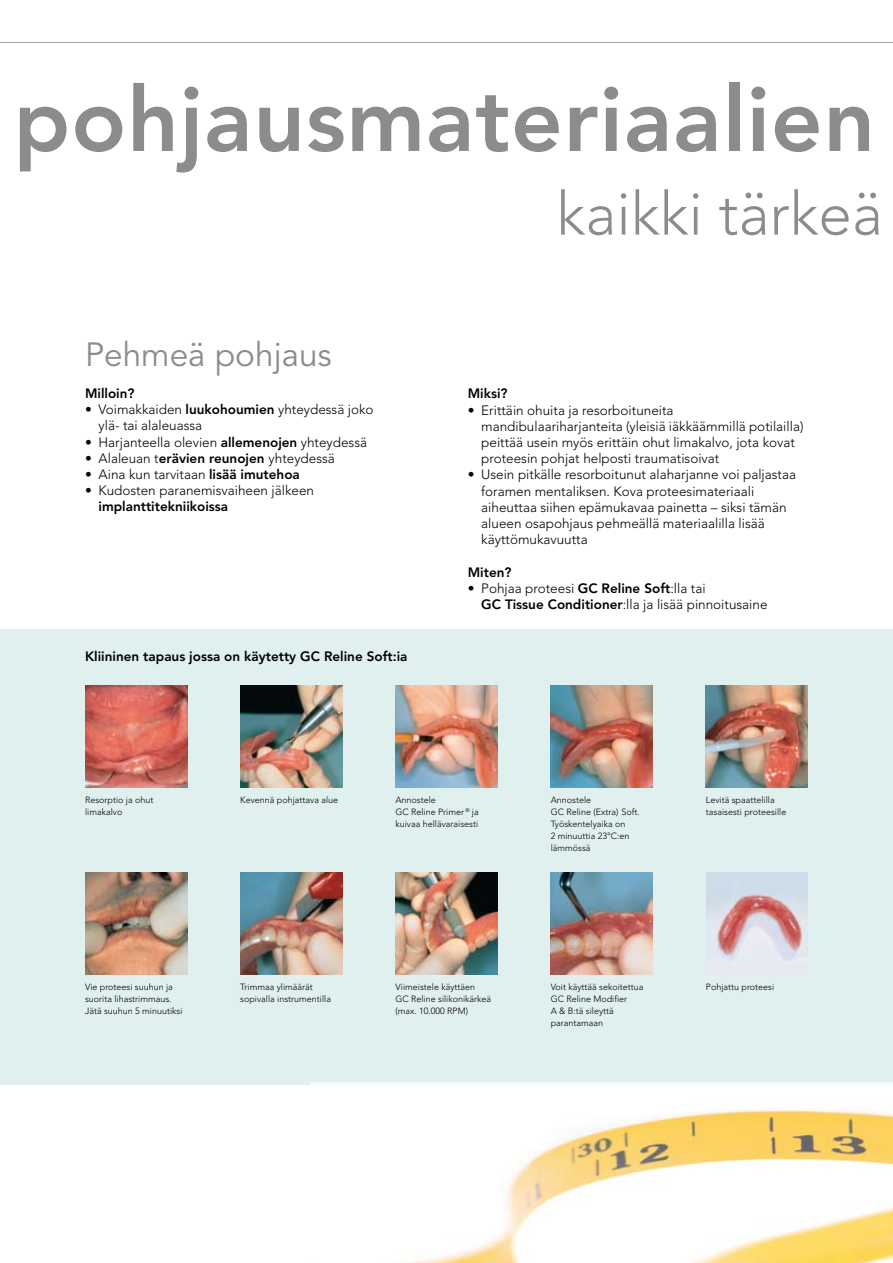
<style>
.page{position:relative;width:893px;height:1263px;background:#fff}
.page>*{position:absolute;margin:0;border:0;box-sizing:border-box;transform-origin:0 0}
.t1{font:800 90px "Avenir";letter-spacing:.01em;color:#8c8c8c}
.t2{font:300 60px "Avenir";color:#8c8c8c}
.t3{font:33.3px "Avenir";color:#8c8c8c}
.t4{font:300 13.5px/16.2px "Avenir";color:#000}
.t5{font:800 13.5px "Avenir";color:#000}
.t6{font:300 9px/12px "Avenir";color:#000}
.s1{font-weight:800}
</style>
<div class="page">
<div style="left:0;top:629px;width:893px;height:455px;background:#e0f0ee"></div>
<img style="left:310px;top:1083px;width:583px;height:180px">
<img style="left:85px;top:685px;width:102px;height:102px">
<img style="left:240px;top:685px;width:102px;height:102px">
<img style="left:395px;top:685px;width:102px;height:102px">
<img style="left:551px;top:685px;width:102px;height:102px">
<img style="left:706px;top:685px;width:102px;height:102px">
<img style="left:85px;top:872px;width:102px;height:102px">
<img style="left:240px;top:872px;width:102px;height:102px">
<img style="left:395px;top:872px;width:102px;height:102px">
<img style="left:551px;top:872px;width:102px;height:102px">
<hr style="left:0;top:42px;width:893px;height:1px;background:#a7a7a8">
<img style="left:706px;top:873px;width:102px;height:92px">
<h1 class="t1" style="left:14px;top:66px;width:863px">pohjausmateriaalien</h1>
<h2 class="t2" style="left:556px;top:179px;width:328px">kaikki tärkeä</h2>
<h3 class="t3" style="left:85px;top:335px;width:248px">Pehmeä pohjaus</h3>
<p class="t5" style="left:85px;top:385px;width:51px">Milloin?</p>
<p class="t4" style="left:99px;top:401px;width:277px;text-indent:-13px">• Voimakkaiden <span class="s1">luukohoumien</span> yhteydessä joko ylä- tai alaleuassa</p>
<p class="t4" style="left:85px;top:434px;width:284px">• Harjanteella olevien <span class="s1">allemenojen</span> yhteydessä</p>
<p class="t4" style="left:85px;top:450px;width:251px">• Alaleuan t<span class="s1">erävien reunojen</span> yhteydessä</p>
<p class="t4" style="left:85px;top:466px;width:216px">• Aina kun tarvitaan <span class="s1">lisää imutehoa</span></p>
<p class="t4" style="left:85px;top:482px;width:231px">• Kudosten paranemisvaiheen jälkeen</p>
<p class="t5" style="left:99px;top:499px;width:131px">implanttitekniikoissa</p>
<p class="t5" style="left:85px;top:648px;width:324px">Kliininen tapaus jossa on käytetty GC Reline Soft:ia</p>
<p class="t5" style="left:468px;top:386px;width:41px">Miksi?</p>
<p class="t4" style="left:481px;top:402px;width:324px;text-indent:-14px">• Erittäin ohuita ja resorboituneita mandibulaariharjanteita (yleisiä iäkkäämmillä potilailla) peittää usein myös erittäin ohut limakalvo, jota kovat proteesin pohjat helposti traumatisoivat</p>
<p class="t4" style="left:481px;top:467px;width:316px;text-indent:-14px">• Usein pitkälle resorboitunut alaharjanne voi paljastaa foramen mentaliksen. Kova proteesimateriaali aiheuttaa siihen epämukavaa painetta – siksi tämän alueen osapohjaus pehmeällä materiaalilla lisää käyttömukavuutta</p>
<p class="t5" style="left:468px;top:564px;width:45px">Miten?</p>
<p class="t4" style="left:481px;top:580px;width:288px;text-indent:-14px">• Pohjaa proteesi <span class="s1">GC Reline Soft</span>:lla tai<br><span class="s1">GC Tissue Conditioner</span>:lla ja lisää pinnoitusaine</p>
<p class="t6" style="left:85px;top:794px;width:70px">Resorptio ja ohut limakalvo</p>
<p class="t6" style="left:240px;top:794px;width:100px">Kevennä pohjattava alue</p>
<p class="t6" style="left:395px;top:794px;width:85px">Annostele<br>GC Reline Primer <sup>®</sup> ja kuivaa hellävaraisesti</p>
<p class="t6" style="left:551px;top:794px;width:91px">Annostele<br>GC Reline (Extra) Soft.<br>Työskentelyaika on<br>2 minuuttia 23°C:en lämmössä</p>
<p class="t6" style="left:706px;top:794px;width:82px">Levitä spaattelilla tasaisesti proteesille</p>
<p class="t6" style="left:85px;top:981px;width:99px">Vie proteesi suuhun ja suorita lihastrimmaus.<br>Jätä suuhun 5 minuutiksi</p>
<p class="t6" style="left:240px;top:981px;width:92px">Trimmaa ylimäärät sopivalla instrumentilla</p>
<p class="t6" style="left:395px;top:981px;width:97px">Viimeistele käyttäen<br>GC Reline silikonikärkeä (max. 10.000 RPM)</p>
<p class="t6" style="left:551px;top:981px;width:94px">Voit käyttää sekoitettua<br>GC Reline Modifier<br>A &amp; B:tä sileyttä parantamaan</p>
<p class="t6" style="left:706px;top:981px;width:70px">Pohjattu proteesi</p>
</div>
